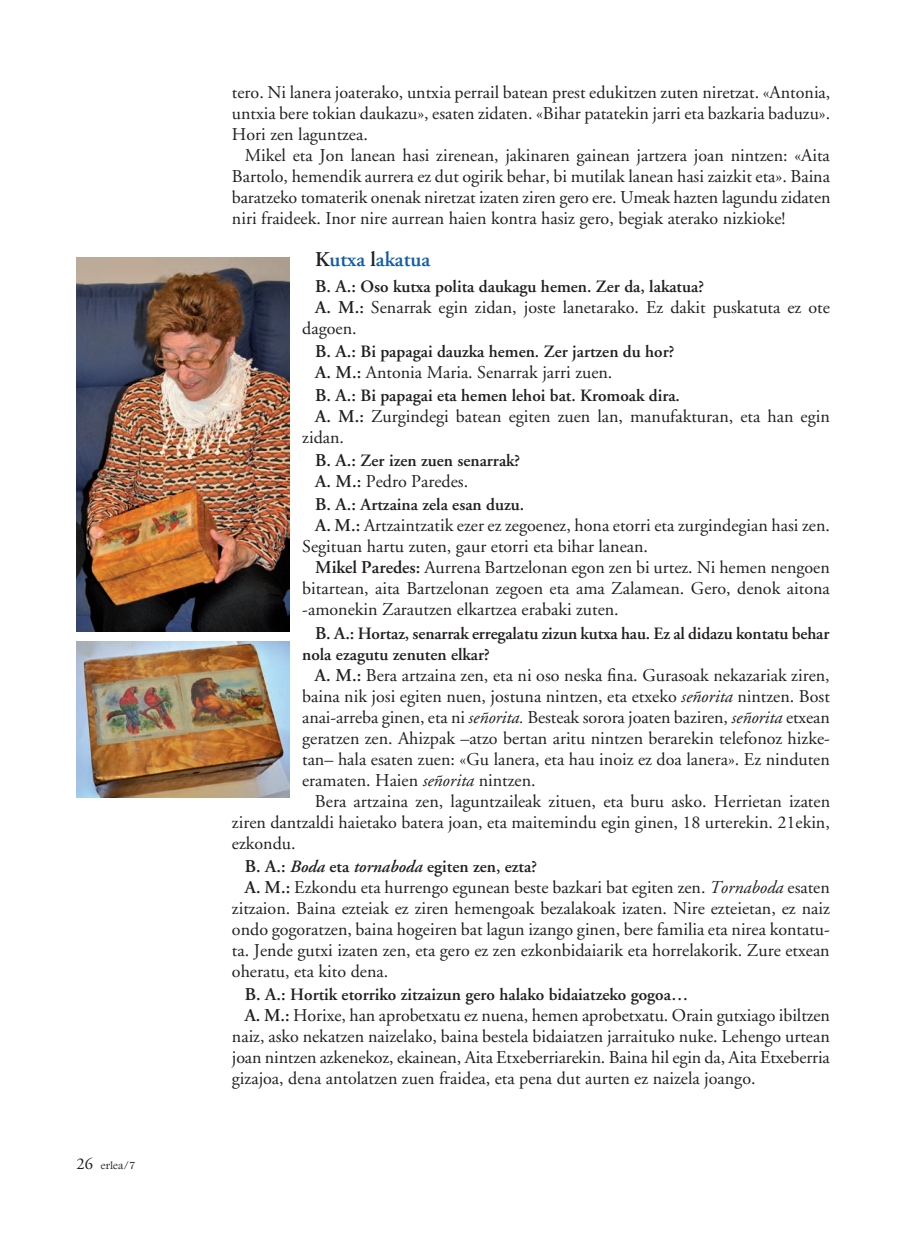
<style>
.page{position:relative;width:915px;height:1234px;background:#fff}
.page>*{position:absolute;margin:0;border:0;box-sizing:border-box;transform-origin:0 0}
.t1{font:600 21px "Adobe Garamond";color:#135cab}
.t2{font:18px/21px "Adobe Garamond";color:#231f20;text-align:justify}
.t3{font:600 17.25px/21px "Adobe Garamond";color:#231f20}
.t4{font:11.25px "Footlight MT Light";color:#231f20}
.s1{font-family:"Adobe Garamond";font-size:16.5px}
.s2{color:#231f20}
.s3{font-size:18px}
.s4{font-weight:600}
.s5{font-style:italic}
</style>
<div class="page">
<img style="left:77px;top:641px;width:212px;height:156px">
<img style="left:77px;top:257px;width:212px;height:374px">
<p class="t4" style="left:77px;top:1158px;width:60px"><span class="s1">26</span> erlea/7</p>
<p class="t2" style="left:232px;top:82px;width:599px">tero. Ni lanera joaterako, untxia perrail batean prest edukitzen zuten niretzat. «Antonia, untxia bere tokian daukazu», esaten zidaten. «Bihar patatekin jarri eta bazkaria baduzu».<br>Hori zen laguntzea.</p>
<p class="t2" style="left:232px;top:145px;width:599px;text-indent:13px">Mikel eta Jon lanean hasi zirenean, jakinaren gainean jartzera joan nintzen: «Aita Bartolo, hemendik aurrera ez dut ogirik behar, bi mutilak lanean hasi zaizkit eta». Baina baratzeko tomaterik onenak niretzat izaten ziren gero ere. Umeak hazten lagundu zidaten niri fraideek. Inor nire aurrean haien kontra hasiz gero, begiak aterako nizkioke!</p>
<p class="t1" style="left:315px;top:248px;width:117px"><span class="s2">K</span>utxa <span class="s2">l</span>akatua</p>
<p class="t3" style="left:315px;top:276px;width:390px"><span class="s3">B. A.:</span> Oso kutxa polita daukagu hemen. Zer da, lakatua?</p>
<p class="t2" style="left:302px;top:297px;width:529px;text-indent:13px"><span class="s4">A. M.:</span> Senarrak egin zidan, joste lanetarako. Ez dakit puskatuta ez ote dagoen.</p>
<p class="t3" style="left:315px;top:341px;width:361px"><span class="s3">B. A.:</span> Bi papagai dauzka hemen. Zer jartzen du hor?</p>
<p class="t2" style="left:315px;top:362px;width:299px"><span class="s4">A. M.:</span> Antonia Maria. Senarrak jarri zuen.</p>
<p class="t3" style="left:315px;top:385px;width:366px"><span class="s3">B. A.:</span> Bi papagai eta hemen lehoi bat. Kromoak dira.</p>
<p class="t2" style="left:302px;top:406px;width:529px;text-indent:13px"><span class="s4">A. M.:</span> Zurgindegi batean egiten zuen lan, manufakturan, eta han egin zidan.</p>
<p class="t3" style="left:315px;top:450px;width:207px"><span class="s3">B. A.:</span> Zer izen zuen senarrak?</p>
<p class="t2" style="left:315px;top:471px;width:154px"><span class="s4">A. M.:</span> Pedro Paredes.</p>
<p class="t3" style="left:315px;top:494px;width:210px"><span class="s3">B. A.:</span> Artzaina zela esan duzu.</p>
<p class="t2" style="left:302px;top:515px;width:529px;text-indent:13px"><span class="s4">A. M.:</span> Artzaintzatik ezer ez zegoenez, hona etorri eta zurgindegian hasi zen.<br>Segituan hartu zuten, gaur etorri eta bihar lanean.</p>
<p class="t2" style="left:302px;top:557px;width:529px;text-indent:13px"><span class="s4">Mikel Paredes:</span> Aurrena Bartzelonan egon zen bi urtez. Ni hemen nengoen bitartean, aita Bartzelonan zegoen eta ama Zalamean. Gero, denok aitona -amonekin Zarautzen elkartzea erabaki zuten.</p>
<p class="t3" style="left:302px;top:622px;width:528px;text-indent:13px"><span class="s3">B. A.:</span> Hortaz, senarrak erregalatu zizun kutxa hau. Ez al didazu kontatu behar nola ezagutu zenuten elkar?</p>
<p class="t2" style="left:302px;top:664px;width:529px;text-indent:13px"><span class="s4">A. M.:</span> Bera artzaina zen, eta ni oso neska fina. Gurasoak nekazariak ziren, baina nik josi egiten nuen, jostuna nintzen, eta etxeko <span class="s5">señorita</span> nintzen. Bost anai-arreba ginen, eta ni <span class="s5">señorita.</span> Besteak sorora joaten baziren, <span class="s5">señorita</span> etxean geratzen zen. Ahizpak –atzo bertan aritu nintzen berarekin telefonoz hizke&shy;tan– hala esaten zuen: «Gu lanera, eta hau inoiz ez doa lanera». Ez ninduten eramaten. Haien <span class="s5">señorita</span> nintzen.</p>
<p class="t2" style="left:232px;top:790px;width:599px;text-indent:83px">Bera artzaina zen, laguntzaileak zituen, eta buru asko. Herrietan izaten ziren dantzaldi haietako batera joan, eta maitemindu egin ginen, 18 urterekin. 21ekin, ezkondu.</p>
<p class="t3" style="left:245px;top:856px;width:294px"><span class="s3">B. A.:</span> <span class="s5">Boda</span> eta <span class="s5">tornaboda</span> egiten zen, ezta?</p>
<p class="t2" style="left:232px;top:876px;width:599px;text-indent:13px"><span class="s4">A. M.:</span> Ezkondu eta hurrengo egunean beste bazkari bat egiten zen. <span class="s5">Tornaboda</span> esaten zitzaion. Baina ezteiak ez ziren hemengoak bezalakoak izaten. Nire ezteietan, ez naiz ondo gogoratzen, baina hogeiren bat lagun izango ginen, bere familia eta nirea kontatu&shy;ta. Jende gutxi izaten zen, eta gero ez zen ezkonbidaiarik eta horrelakorik. Zure etxean oheratu, eta kito dena.</p>
<p class="t3" style="left:245px;top:984px;width:445px"><span class="s3">B. A.:</span> Hortik etorriko zitzaizun gero halako bidaiatzeko gogoa…</p>
<p class="t2" style="left:232px;top:1005px;width:599px;text-indent:13px"><span class="s4">A. M.:</span> Horixe, han aprobetxatu ez nuena, hemen aprobetxatu. Orain gutxiago ibiltzen naiz, asko nekatzen naizelako, baina bestela bidaiatzen jarraituko nuke. Lehengo urtean joan nintzen azkenekoz, ekainean, Aita Etxeberriarekin. Baina hil egin da, Aita Etxeberria gizajoa, dena antolatzen zuen fraidea, eta pena dut aurten ez naizela joango.</p>
</div>
